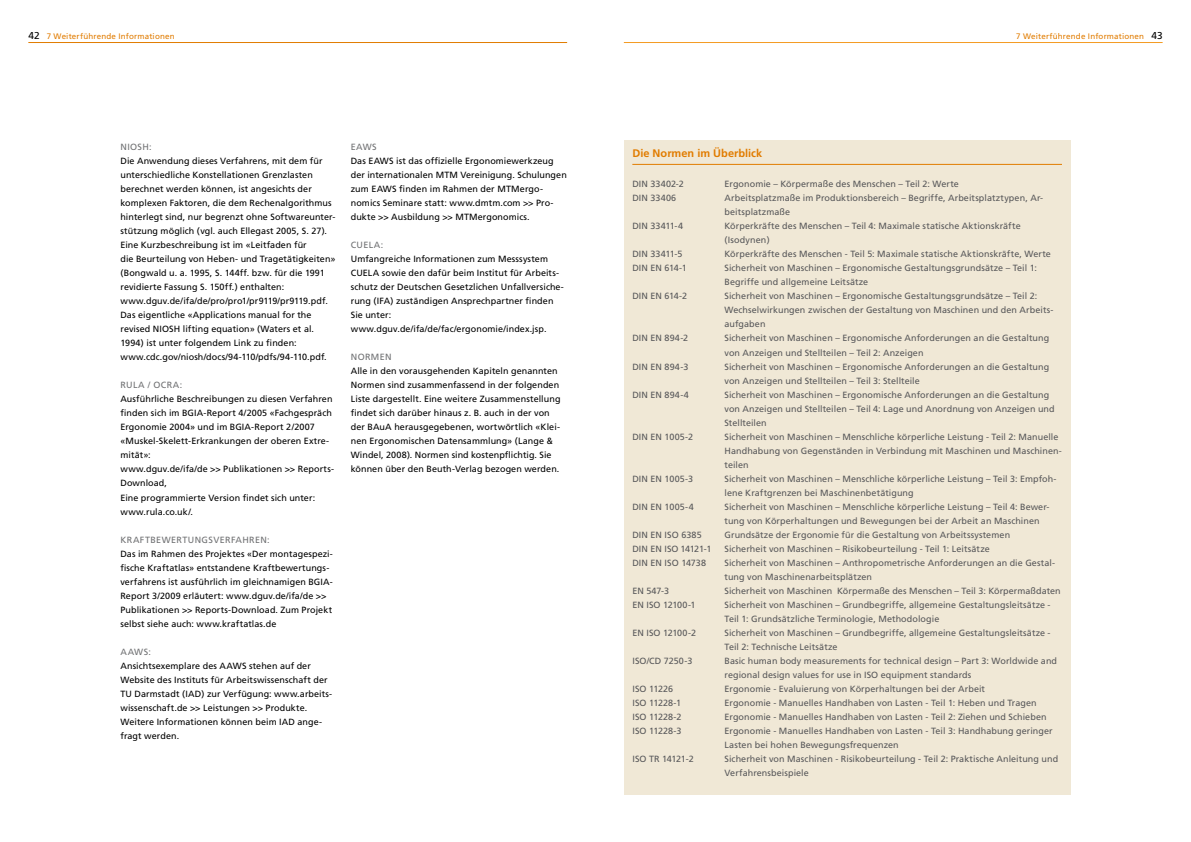
<style>
.page{position:relative;width:1191px;height:842px;background:#fff}
.page>*{position:absolute;margin:0;border:0;box-sizing:border-box;transform-origin:0 0}
.t1{font:700 11px "Frutiger LT";color:#e17c00}
.t2{font:10px "Frutiger LT";color:#000}
.t3{font:9px/14px "Frutiger LT";letter-spacing:.01em;color:#58585a}
.t4{font:9px/14px "Frutiger LT";letter-spacing:.01em;color:#000}
.t5{font:9px "Frutiger LT";letter-spacing:.045em;color:#707173}
.t6{font:9px "Frutiger LT";letter-spacing:-.025em;color:#58585a}
.t7{font:8px "Frutiger LT";letter-spacing:.02em;color:#e17c00}
</style>
<div class="page">
<hr style="left:624px;top:42px;width:538px;height:1px;background:#f49b22">
<hr style="left:28px;top:42px;width:539px;height:1px;background:#e17c00">
<div style="left:624px;top:140px;width:446px;height:655px;background:#f0e8d6"></div>
<hr style="left:632px;top:164px;width:430px;height:1px;background:#e17c00">
<p class="t2" style="left:28px;top:30px;width:13px">42</p>
<p class="t2" style="left:1151px;top:30px;width:13px">43</p>
<p class="t7" style="left:47px;top:32px;width:129px">7 Weiterführende Informationen</p>
<p class="t7" style="left:1016px;top:32px;width:129px">7 Weiterführende Informationen</p>
<p class="t5" style="left:120px;top:141px;width:33px">NIOSH:</p>
<p class="t4" style="left:120px;top:154px;width:216px">Die Anwendung dieses Verfahrens, mit dem für unterschiedliche Konstellationen Grenzlasten berechnet werden können, ist angesichts der komplexen Faktoren, die dem Rechenalgorithmus hinterlegt sind, nur begrenzt ohne Softwareunter&shy;stützung möglich (vgl. auch Ellegast 2005, S. 27).<br>Eine Kurzbeschreibung ist im «Leitfaden für<br>die Beurteilung von Heben- und Tragetätigkeiten» (Bongwald u. a. 1995, S. 144ff. bzw. für die 1991 revidierte Fassung S. 150ff.) enthalten: www.dguv.de/ifa/de/pro/pro1/pr9119/pr9119.pdf.<br>Das eigentliche «Applications manual for the revised NIOSH lifting equation» (Waters et al.<br>1994) ist unter folgendem Link zu finden: www.cdc.gov/niosh/docs/94-110/pdfs/94-110.pdf.</p>
<p class="t5" style="left:120px;top:380px;width:63px">RULA / OCRA:</p>
<p class="t4" style="left:120px;top:392px;width:214px">Ausführliche Beschreibungen zu diesen Verfahren finden sich im BGIA-Report 4/2005 «Fachgespräch Ergonomie 2004» und im BGIA-Report 2/2007 «Muskel-Skelett-Erkrankungen der oberen Extre&shy;mität»:<br>www.dguv.de/ifa/de &gt;&gt; Publikationen &gt;&gt; Reports-Download,<br>Eine programmierte Version findet sich unter: www.rula.co.uk/.</p>
<p class="t5" style="left:120px;top:534px;width:14px">Kraftbewertungsverfahren</p>
<p class="t5" style="left:267px;top:534px;width:4px">:</p>
<p class="t4" style="left:120px;top:546px;width:214px">Das im Rahmen des Projektes «Der montagespezi&shy;fische Kraftatlas» entstandene Kraftbewertungs&shy;verfahrens ist ausführlich im gleichnamigen BGIA-Report 3/2009 erläutert: www.dguv.de/ifa/de &gt;&gt; Publikationen &gt;&gt; Reports-Download. Zum Projekt selbst siehe auch: www.kraftatlas.de</p>
<p class="t5" style="left:120px;top:646px;width:32px">AAWS:</p>
<p class="t4" style="left:120px;top:659px;width:213px">Ansichtsexemplare des AAWS stehen auf der Website des Instituts für Arbeitswissenschaft der TU Darmstadt (IAD) zur Verfügung: www.arbeits&shy;wissenschaft.de &gt;&gt; Leistungen &gt;&gt; Produkte.<br>Weitere Informationen können beim IAD ange&shy;fragt werden.</p>
<p class="t5" style="left:351px;top:141px;width:27px">EAWS</p>
<p class="t4" style="left:351px;top:154px;width:218px">Das EAWS ist das offizielle Ergonomiewerkzeug der internationalen MTM Vereinigung. Schulungen zum EAWS finden im Rahmen der MTMergo&shy;nomics Seminare statt: www.dmtm.com &gt;&gt; Pro&shy;dukte &gt;&gt; Ausbildung &gt;&gt; MTMergonomics.</p>
<p class="t5" style="left:351px;top:239px;width:34px">CUELA:</p>
<p class="t4" style="left:351px;top:252px;width:215px">Umfangreiche Informationen zum Messsystem CUELA sowie den dafür beim Institut für Arbeits&shy;schutz der Deutschen Gesetzlichen Unfallversiche&shy;rung (IFA) zuständigen Ansprechpartner finden Sie unter: www.dguv.de/ifa/de/fac/ergonomie/index.jsp.</p>
<p class="t5" style="left:351px;top:352px;width:15px">Normen</p>
<p class="t4" style="left:351px;top:364px;width:211px">Alle in den vorausgehenden Kapiteln genannten Normen sind zusammenfassend in der folgenden Liste dargestellt. Eine weitere Zusammenstellung findet sich darüber hinaus z. B. auch in der von der BAuA herausgegebenen, wortwörtlich «Klei&shy;nen Ergonomischen Datensammlung» (Lange &amp; Windel, 2008). Normen sind kostenpflichtig. Sie können über den Beuth-Verlag bezogen werden.</p>
<p class="t1" style="left:632px;top:147px;width:131px">Die Normen im Überblick</p>
<p class="t3" style="left:632px;top:177px;width:53px">DIN 33402-2</p>
<p class="t3" style="left:724px;top:177px;width:236px">Ergonomie – Körpermaße des Menschen – Teil 2: Werte</p>
<p class="t3" style="left:632px;top:191px;width:45px">DIN 33406</p>
<p class="t3" style="left:724px;top:191px;width:320px">Arbeitsplatzmaße im Produktionsbereich – Begriffe, Arbeitsplatztypen, Ar&shy;beitsplatzmaße</p>
<p class="t3" style="left:632px;top:219px;width:52px">DIN 33411-4</p>
<p class="t3" style="left:724px;top:219px;width:298px">Körperkräfte des Menschen – Teil 4: Maximale statische Aktionskräfte (Isodynen)</p>
<p class="t3" style="left:632px;top:247px;width:52px">DIN 33411-5</p>
<p class="t3" style="left:724px;top:247px;width:328px">Körperkräfte des Menschen - Teil 5: Maximale statische Aktionskräfte, Werte</p>
<p class="t3" style="left:632px;top:261px;width:56px">DIN EN 614-1</p>
<p class="t3" style="left:724px;top:261px;width:314px">Sicherheit von Maschinen – Ergonomische Gestaltungsgrundsätze – Teil 1:<br>Begriffe und allgemeine Leitsätze</p>
<p class="t3" style="left:632px;top:289px;width:56px">DIN EN 614-2</p>
<p class="t3" style="left:724px;top:289px;width:330px">Sicherheit von Maschinen – Ergonomische Gestaltungsgrundsätze – Teil 2:<br>Wechselwirkungen zwischen der Gestaltung von Maschinen und den Arbeits&shy;aufgaben</p>
<p class="t3" style="left:632px;top:331px;width:57px">DIN EN 894-2</p>
<p class="t3" style="left:724px;top:331px;width:326px">Sicherheit von Maschinen – Ergonomische Anforderungen an die Gestaltung von Anzeigen und Stellteilen – Teil 2: Anzeigen</p>
<p class="t3" style="left:632px;top:359px;width:57px">DIN EN 894-3</p>
<p class="t3" style="left:724px;top:359px;width:326px">Sicherheit von Maschinen – Ergonomische Anforderungen an die Gestaltung von Anzeigen und Stellteilen – Teil 3: Stellteile</p>
<p class="t3" style="left:632px;top:387px;width:58px">DIN EN 894-4</p>
<p class="t3" style="left:724px;top:387px;width:332px">Sicherheit von Maschinen – Ergonomische Anforderungen an die Gestaltung von Anzeigen und Stellteilen – Teil 4: Lage und Anordnung von Anzeigen und<br>Stellteilen</p>
<p class="t3" style="left:632px;top:430px;width:62px">DIN EN 1005-2</p>
<p class="t3" style="left:724px;top:430px;width:339px">Sicherheit von Maschinen – Menschliche körperliche Leistung - Teil 2: Manuelle<br>Handhabung von Gegenständen in Verbindung mit Maschinen und Maschinen&shy;teilen</p>
<p class="t3" style="left:632px;top:472px;width:62px">DIN EN 1005-3</p>
<p class="t3" style="left:724px;top:472px;width:333px">Sicherheit von Maschinen – Menschliche körperliche Leistung – Teil 3: Empfoh&shy;lene Kraftgrenzen bei Maschinenbetätigung</p>
<p class="t3" style="left:632px;top:500px;width:63px">DIN EN 1005-4</p>
<p class="t3" style="left:724px;top:500px;width:326px">Sicherheit von Maschinen – Menschliche körperliche Leistung – Teil 4: Bewer&shy;tung von Körperhaltungen und Bewegungen bei der Arbeit an Maschinen</p>
<p class="t3" style="left:632px;top:528px;width:71px">DIN EN ISO 6385</p>
<p class="t3" style="left:724px;top:528px;width:287px">Grundsätze der Ergonomie für die Gestaltung von Arbeitssystemen</p>
<p class="t3" style="left:632px;top:542px;width:81px">DIN EN ISO 14121‑1</p>
<p class="t3" style="left:724px;top:542px;width:267px">Sicherheit von Maschinen – Risikobeurteilung - Teil 1: Leitsätze</p>
<p class="t3" style="left:632px;top:556px;width:75px">DIN EN ISO 14738</p>
<p class="t3" style="left:724px;top:556px;width:332px">Sicherheit von Maschinen – Anthropometrische Anforderungen an die Gestal&shy;tung von Maschinenarbeitsplätzen</p>
<p class="t3" style="left:632px;top:584px;width:38px">EN 547-3</p>
<p class="t3" style="left:724px;top:584px;width:338px">Sicherheit von Maschinen Körpermaße des Menschen – Teil 3: Körpermaßdaten</p>
<p class="t3" style="left:632px;top:598px;width:65px">EN ISO 12100-1</p>
<p class="t3" style="left:724px;top:598px;width:325px">Sicherheit von Maschinen – Grundbegriffe, allgemeine Gestaltungsleitsätze -<br>Teil 1: Grundsätzliche Terminologie, Methodologie</p>
<p class="t3" style="left:632px;top:626px;width:65px">EN ISO 12100-2</p>
<p class="t3" style="left:724px;top:626px;width:325px">Sicherheit von Maschinen – Grundbegriffe, allgemeine Gestaltungsleitsätze -<br>Teil 2: Technische Leitsätze</p>
<p class="t3" style="left:632px;top:654px;width:62px">ISO/CD 7250-3</p>
<p class="t3" style="left:724px;top:654px;width:334px">Basic human body measurements for technical design – Part 3: Worldwide and regional design values for use in ISO equipment standards</p>
<p class="t3" style="left:632px;top:682px;width:42px">ISO 11226</p>
<p class="t3" style="left:724px;top:682px;width:262px">Ergonomie - Evaluierung von Körperhaltungen bei der Arbeit</p>
<p class="t3" style="left:632px;top:696px;width:50px">ISO 11228-1</p>
<p class="t3" style="left:724px;top:696px;width:314px">Ergonomie - Manuelles Handhaben von Lasten - Teil 1: Heben und Tragen</p>
<p class="t3" style="left:632px;top:710px;width:51px">ISO 11228-2</p>
<p class="t3" style="left:724px;top:710px;width:324px">Ergonomie - Manuelles Handhaben von Lasten - Teil 2: Ziehen und Schieben</p>
<p class="t3" style="left:632px;top:724px;width:51px">ISO 11228-3</p>
<p class="t3" style="left:724px;top:724px;width:330px">Ergonomie - Manuelles Handhaben von Lasten - Teil 3: Handhabung geringer<br>Lasten bei hohen Bewegungsfrequenzen</p>
<p class="t6" style="left:632px;top:754px;width:63px">ISO TR 14121‑2</p>
<p class="t3" style="left:724px;top:752px;width:335px">Sicherheit von Maschinen - Risikobeurteilung - Teil 2: Praktische Anleitung und<br>Verfahrensbeispiele</p>
</div>
